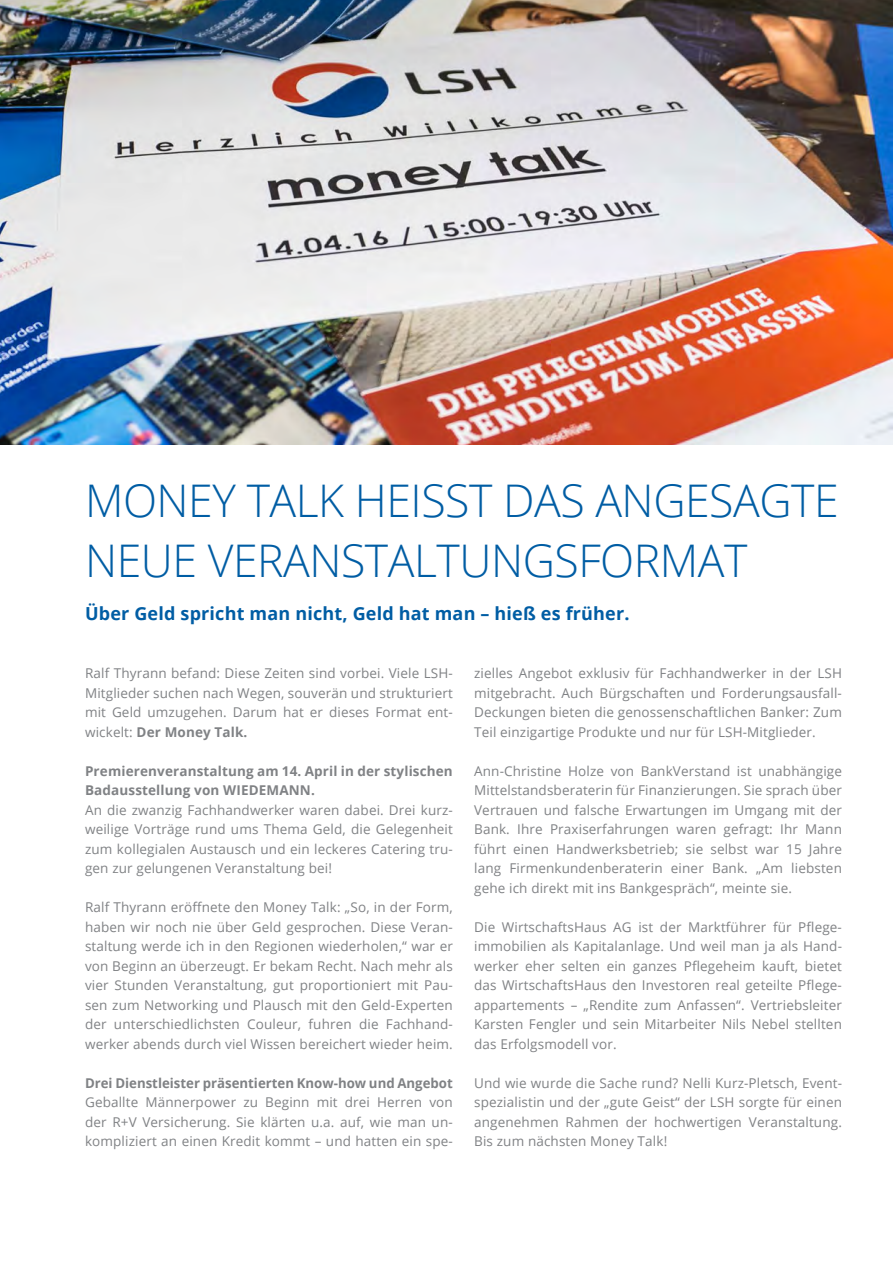
<style>
.page{position:relative;width:893px;height:1263px;background:#fff}
.page>*{position:absolute;margin:0;border:0;box-sizing:border-box;transform-origin:0 0}
.t1{font:300 45px/60px "Open Sans";letter-spacing:-.01em;color:#005da4}
.t2{font:700 18px "Open Sans";letter-spacing:.01em;color:#005da4}
.t3{font:13.5px/19.5px "Open Sans";letter-spacing:.01em;color:#808285;text-align:justify}
.t4{font:700 13.5px/19.5px "Open Sans";letter-spacing:.01em;color:#808285}
.s1{font-weight:700}
</style>
<div class="page">
<hr style="left:892px;top:93px;width:1px;height:1092px;background:#eaeaea">
<img style="left:0;top:0;width:893px;height:444px">
<h1 class="t1" style="left:85px;top:470px;width:755px">MO NEY TALK H EISST DAS ANGESAGTE<br>NEUE VERANSTALTUNGSFO RMAT</h1>
<h2 class="t2" style="left:85px;top:600px;width:546px">Über Geld spricht man nicht, Geld hat man – hieß es früher.</h2>
<p class="t3" style="left:85px;top:663px;width:369px">Ralf Thyrann befand: Diese Zeiten sind vorbei. Viele LSH-Mitglieder suchen nach Wegen, souverän und strukturiert mit Geld umzugehen. Darum hat er dieses Format ent&shy;wickelt: <span class="s1">Der Money Talk.</span></p>
<p class="t4" style="left:85px;top:760px;width:369px">Premierenveranstaltung am 14. April in der stylischen<br>Badausstellung von WIEDEMANN.</p>
<p class="t3" style="left:85px;top:799px;width:369px">An die zwanzig Fachhandwerker waren dabei. Drei kurz&shy;weilige Vorträge rund ums Thema Geld, die Gelegenheit zum kollegialen Austausch und ein leckeres Catering tru&shy;gen zur gelungenen Veranstaltung bei!</p>
<p class="t3" style="left:85px;top:897px;width:369px">Ralf Thyrann eröffnete den Money Talk: „So, in der Form, haben wir noch nie über Geld gesprochen. Diese Veran&shy;staltung werde ich in den Regionen wiederholen,“ war er von Beginn an überzeugt. Er bekam Recht. Nach mehr als vier Stunden Veranstaltung, gut proportioniert mit Pau&shy;sen zum Networking und Plausch mit den Geld-Experten der unterschiedlichsten Couleur, fuhren die Fachhand&shy;werker abends durch viel Wissen bereichert wieder heim.</p>
<p class="t4" style="left:85px;top:1073px;width:369px">Drei Dienstleister präsentierten Know-how und Angebot</p>
<p class="t3" style="left:85px;top:1092px;width:369px">Geballte Männerpower zu Beginn mit drei Herren von der R+V Versicherung. Sie klärten u.a. auf, wie man un&shy;kompliziert an einen Kredit kommt – und hatten ein spe-</p>
<p class="t3" style="left:474px;top:663px;width:369px">zielles Angebot exklusiv für Fachhandwerker in der LSH mitgebracht. Auch Bürgschaften und Forderungsausfall-Deckungen bieten die genossenschaftlichen Banker: Zum Teil einzigartige Produkte und nur für LSH-Mitglieder.</p>
<p class="t3" style="left:474px;top:760px;width:369px">Ann-Christine Holze von BankVerstand ist unabhängige Mittelstandsberaterin für Finanzierungen. Sie sprach über Vertrauen und falsche Erwartungen im Umgang mit der Bank. Ihre Praxiserfahrungen waren gefragt: Ihr Mann führt einen Handwerksbetrieb; sie selbst war 15 Jahre lang Firmenkundenberaterin einer Bank. „Am liebsten gehe ich direkt mit ins Bankgespräch“, meinte sie.</p>
<p class="t3" style="left:474px;top:916px;width:369px">Die WirtschaftsHaus AG ist der Marktführer für Pflege&shy;immobilien als Kapitalanlage. Und weil man ja als Hand&shy;werker eher selten ein ganzes Pflegeheim kauft, bietet das WirtschaftsHaus den Investoren real geteilte Pflege&shy;appartements – „Rendite zum Anfassen“. Vertriebsleiter Karsten Fengler und sein Mitarbeiter Nils Nebel stellten das Erfolgsmodell vor.</p>
<p class="t3" style="left:474px;top:1072px;width:369px">Und wie wurde die Sache rund? Nelli Kurz-Pletsch, Event&shy;spezialistin und der „gute Geist“ der LSH sorgte für einen angenehmen Rahmen der hochwertigen Veranstaltung.<br>Bis zum nächsten Money Talk!</p>
</div>
